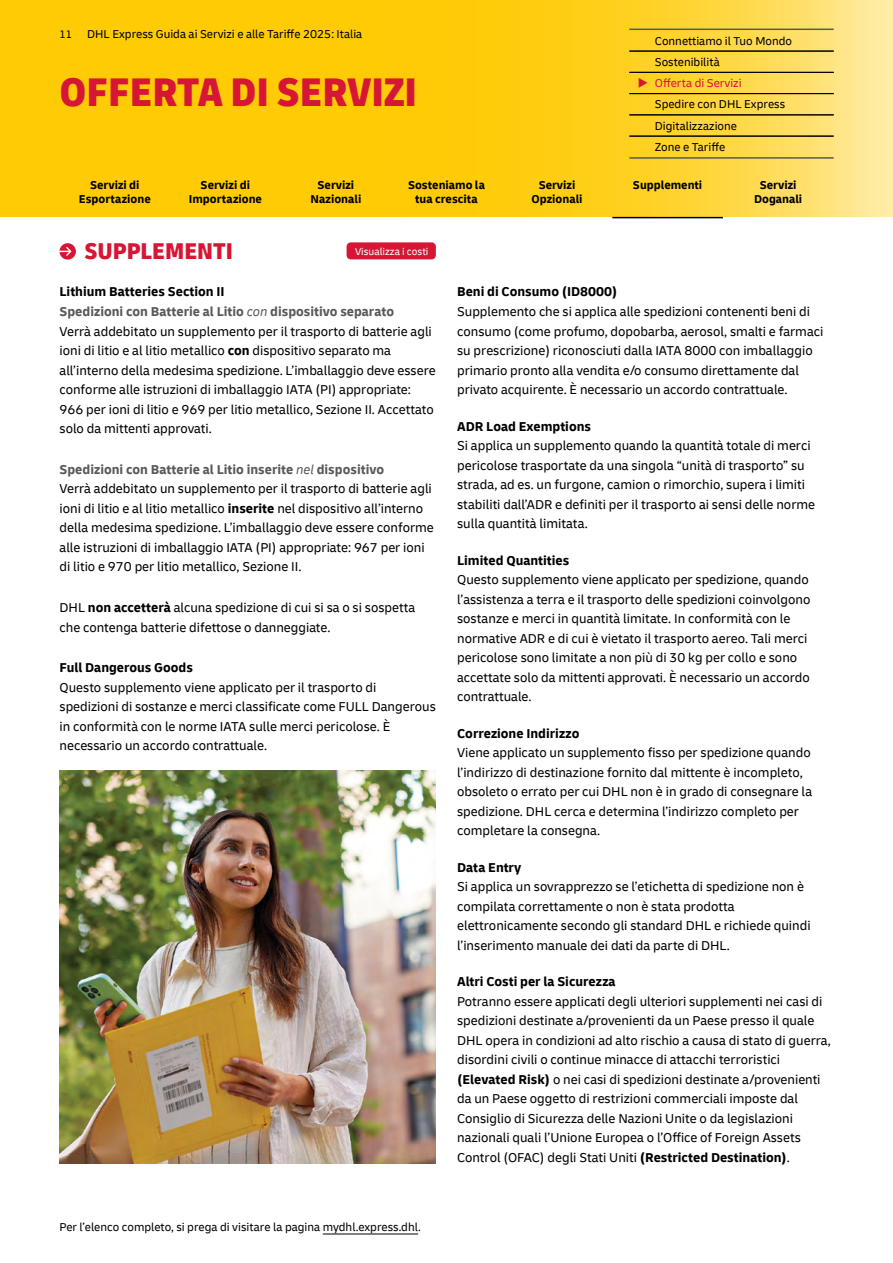
<style>
.page{position:relative;width:893px;height:1263px;background:#fff}
.page>*{position:absolute;margin:0;border:0;box-sizing:border-box;transform-origin:0 0}
.t1{font:900 condensed 42px "Delivery";color:#d71635}
.t2{font:900 condensed 24px "Delivery";color:#d71635}
.P_Copy_text{font:13.5px/19.5px "Delivery";color:#000}
.H4_Paragraph_header{font:700 13.5px "Delivery";color:#000}
.H5_Paragraph_Header{font:700 13.5px "Delivery";color:#58595b}
.NOTE_Footer_text{font:12px/21.3px "Delivery";color:#000}
.t3{font:700 12px/13.5px "Delivery";color:#000;text-align:center}
.P_Copy_text-2{font:10.5px "Delivery";color:#fff}
.s1{font-size:11.25px}
.s2{color:#d71635}
.s3{font-weight:400;font-style:italic}
.s4{font-weight:700}
</style>
<div class="page">
<svg style="left:0;top:0;width:893px;height:217px;background:#fecf20"></svg>
<hr style="left:629px;top:29px;width:205px;height:1px;background:#58595b">
<hr style="left:629px;top:51px;width:205px;height:1px;background:#000">
<hr style="left:629px;top:72px;width:205px;height:1px;background:#000">
<hr style="left:629px;top:93px;width:205px;height:1px;background:#000">
<hr style="left:629px;top:115px;width:205px;height:1px;background:#000">
<hr style="left:629px;top:136px;width:205px;height:1px;background:#000">
<hr style="left:629px;top:157px;width:205px;height:2px;background:#58595b">
<hr style="left:612px;top:217px;width:111px;height:1px;background:#000">
<div style="left:347px;top:242px;width:89px;height:17px;background:#d71635;border-radius:4px"></div>
<img style="left:60px;top:771px;width:376px;height:392px">
<hr style="left:323px;top:1234px;width:95px;height:1px;background:#000">
<svg style="left:60px;top:243px;width:16px;height:17px"></svg>
<p class="NOTE_Footer_text" style="left:60px;top:24px;width:304px"><span class="s1">11</span> DHL Express Guida ai Servizi e alle Tariffe 2025: Italia</p>
<h1 class="t1" style="left:60px;top:65px;width:359px">OFFERTA DI SERVIZI</h1>
<p class="NOTE_Footer_text" style="left:655px;top:30px;width:139px">Connettiamo il Tuo Mondo<br>Sostenibilità</p>
<p class="NOTE_Footer_text" style="left:655px;top:72px;width:132px;text-indent:-17px"><span class="s2">◆ Offerta di Servizi<br></span>Spedire con DHL Express<br>Digitalizzazione<br>Zone e Tariffe</p>
<p class="t3" style="left:79px;top:178px;width:73px">Servizi di<br>Esportazione</p>
<p class="t3" style="left:189px;top:178px;width:75px">Servizi di<br>Importazione</p>
<p class="t3" style="left:310px;top:178px;width:52px">Servizi<br>Nazionali</p>
<p class="t3" style="left:408px;top:178px;width:78px">Sosteniamo la tua crescita</p>
<p class="t3" style="left:532px;top:178px;width:52px">Servizi<br>Opzionali</p>
<p class="t3" style="left:633px;top:178px;width:71px">Supplementi</p>
<p class="t3" style="left:754px;top:178px;width:50px">Servizi<br>Doganali</p>
<h2 class="t2" style="left:84px;top:235px;width:150px">SUPPLEMENTI</h2>
<p class="P_Copy_text-2" style="left:355px;top:245px;width:75px">Visualizza i costi</p>
<h4 class="H4_Paragraph_header" style="left:60px;top:283px;width:167px">Lithium Batteries Section II</h4>
<h5 class="H5_Paragraph_Header" style="left:60px;top:303px;width:336px">Spedizioni con Batterie al Litio <span class="s3">con</span> dispositivo separato</h5>
<p class="P_Copy_text" style="left:60px;top:321px;width:378px">Verrà addebitato un supplemento per il trasporto di batterie agli ioni di litio e al litio metallico <span class="s4">con</span> dispositivo separato ma all’interno della medesima spedizione. L’imballaggio deve essere conforme alle istruzioni di imballaggio IATA (PI) appropriate:<br>966 per ioni di litio e 969 per litio metallico, Sezione II. Accettato solo da mittenti approvati.</p>
<h5 class="H5_Paragraph_Header" style="left:60px;top:461px;width:326px">Spedizioni con Batterie al Litio inserite <span class="s3">nel</span> dispositivo</h5>
<p class="P_Copy_text" style="left:60px;top:479px;width:376px">Verrà addebitato un supplemento per il trasporto di batterie agli ioni di litio e al litio metallico <span class="s4">inserite</span> nel dispositivo all’interno della medesima spedizione. L’imballaggio deve essere conforme alle istruzioni di imballaggio IATA (PI) appropriate: 967 per ioni di litio e 970 per litio metallico, Sezione II.</p>
<p class="P_Copy_text" style="left:60px;top:598px;width:357px">DHL <span class="s4">non accetterà</span> alcuna spedizione di cui si sa o si sospetta che contenga batterie difettose o danneggiate.</p>
<h4 class="H4_Paragraph_header" style="left:60px;top:659px;width:135px">Full Dangerous Goods</h4>
<p class="P_Copy_text" style="left:60px;top:677px;width:378px">Questo supplemento viene applicato per il trasporto di spedizioni di sostanze e merci classificate come FULL Dangerous in conformità con le norme IATA sulle merci pericolose. È necessario un accordo contrattuale.</p>
<h4 class="H4_Paragraph_header" style="left:457px;top:283px;width:162px">Beni di Consumo (ID8000)</h4>
<p class="P_Copy_text" style="left:457px;top:302px;width:368px">Supplemento che si applica alle spedizioni contenenti beni di consumo (come profumo, dopobarba, aerosol, smalti e farmaci su prescrizione) riconosciuti dalla IATA 8000 con imballaggio primario pronto alla vendita e/o consumo direttamente dal privato acquirente. È necessario un accordo contrattuale.</p>
<h4 class="H4_Paragraph_header" style="left:457px;top:417px;width:135px">ADR Load Exemptions</h4>
<p class="P_Copy_text" style="left:457px;top:436px;width:359px">Si applica un supplemento quando la quantità totale di merci pericolose trasportate da una singola “unità di trasporto” su strada, ad es. un furgone, camion o rimorchio, supera i limiti stabiliti dall’ADR e definiti per il trasporto ai sensi delle norme sulla quantità limitata.</p>
<h4 class="H4_Paragraph_header" style="left:457px;top:551px;width:114px">Limited Quantities</h4>
<p class="P_Copy_text" style="left:457px;top:570px;width:355px">Questo supplemento viene applicato per spedizione, quando l’assistenza a terra e il trasporto delle spedizioni coinvolgono sostanze e merci in quantità limitate. In conformità con le normative ADR e di cui è vietato il trasporto aereo. Tali merci pericolose sono limitate a non più di 30 kg per collo e sono accettate solo da mittenti approvati. È necessario un accordo contrattuale.</p>
<h4 class="H4_Paragraph_header" style="left:457px;top:724px;width:124px">Correzione Indirizzo</h4>
<p class="P_Copy_text" style="left:457px;top:743px;width:357px">Viene applicato un supplemento fisso per spedizione quando l’indirizzo di destinazione fornito dal mittente è incompleto, obsoleto o errato per cui DHL non è in grado di consegnare la spedizione. DHL cerca e determina l’indirizzo completo per completare la consegna.</p>
<h4 class="H4_Paragraph_header" style="left:457px;top:859px;width:66px">Data Entry</h4>
<p class="P_Copy_text" style="left:457px;top:877px;width:355px">Si applica un sovrapprezzo se l’etichetta di spedizione non è compilata correttamente o non è stata prodotta elettronicamente secondo gli standard DHL e richiede quindi l’inserimento manuale dei dati da parte di DHL.</p>
<h4 class="H4_Paragraph_header" style="left:457px;top:973px;width:160px">Altri Costi per la Sicurezza</h4>
<p class="P_Copy_text" style="left:457px;top:991px;width:375px">Potranno essere applicati degli ulteriori supplementi nei casi di spedizioni destinate a/provenienti da un Paese presso il quale DHL opera in condizioni ad alto rischio a causa di stato di guerra, disordini civili o continue minacce di attacchi terroristici <span class="s4">(Elevated Risk)</span> o nei casi di spedizioni destinate a/provenienti da un Paese oggetto di restrizioni commerciali imposte dal Consiglio di Sicurezza delle Nazioni Unite o da legislazioni nazionali quali l’Unione Europea o l’Office of Foreign Assets Control (OFAC) degli Stati Uniti <span class="s4">(Restricted Destination)</span>.</p>
<p class="NOTE_Footer_text" style="left:60px;top:1216px;width:363px">Per l’elenco completo, si prega di visitare la pagina mydhl.express.dhl.</p>
</div>
